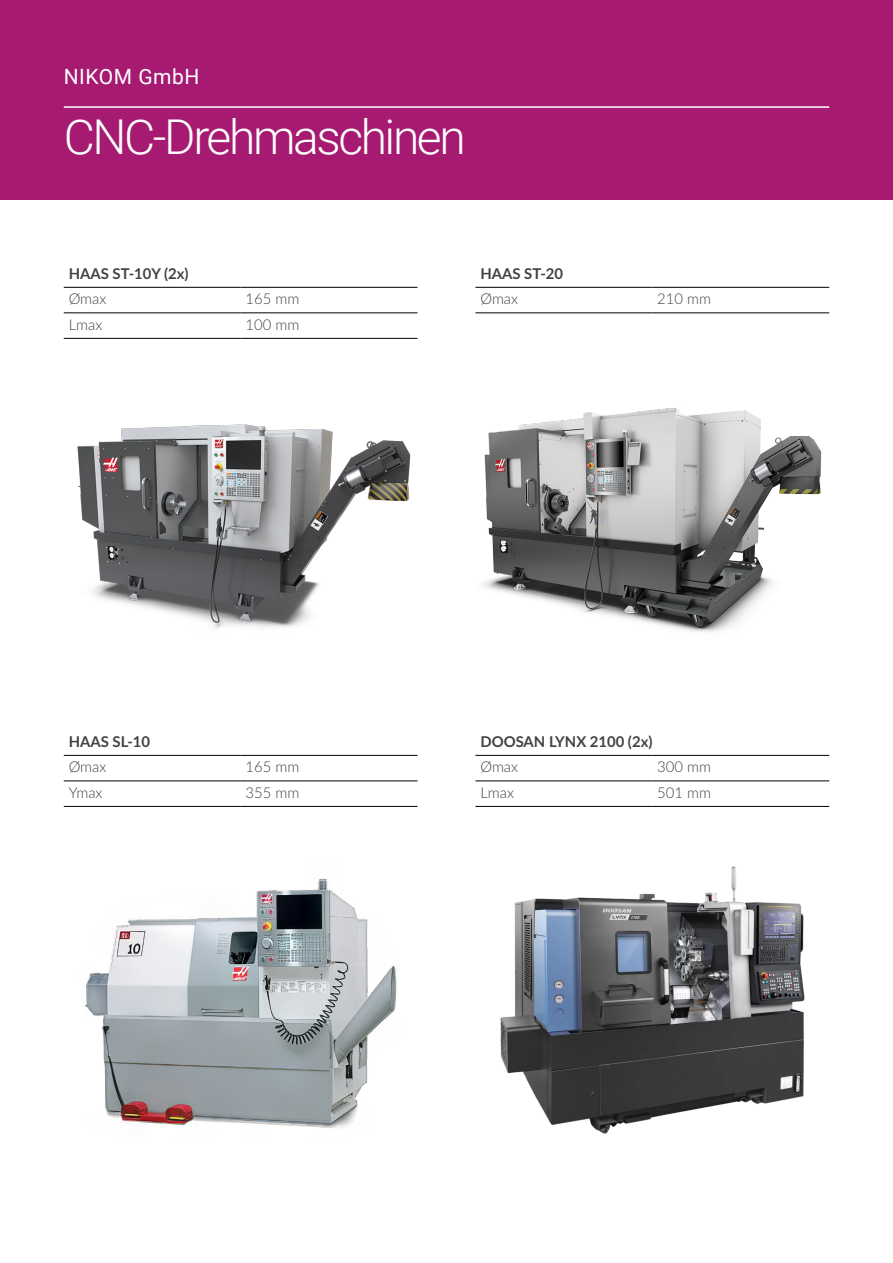
<style>
.page{position:relative;width:893px;height:1263px;background:#fff}
.page>*{position:absolute;margin:0;border:0;box-sizing:border-box;transform-origin:0 0}
.t1{font:300 48px "Roboto";letter-spacing:-.05em;color:#fff}
.t2{font:21px "Roboto";letter-spacing:.025em;color:#fff}
.t3{font:300 14.85px "Lato";color:#424242}
.t4{font:700 14.85px "Lato";color:#424242}
</style>
<div class="page">
<div style="left:0;top:0;width:893px;height:200px;background:#a61b71"></div>
<hr style="left:64px;top:106px;width:765px;height:2px;background:#fff">
<img style="left:500px;top:866px;width:304px;height:267px">
<img style="left:484px;top:408px;width:338px;height:224px">
<img style="left:77px;top:424px;width:334px;height:205px">
<img style="left:85px;top:878px;width:312px;height:250px">
<hr style="left:475px;top:755px;width:177px;height:1px;background:#000">
<hr style="left:652px;top:755px;width:177px;height:1px;background:#000">
<hr style="left:475px;top:781px;width:177px;height:1px;background:#000">
<hr style="left:652px;top:781px;width:177px;height:1px;background:#000">
<hr style="left:475px;top:806px;width:177px;height:1px;background:#000">
<hr style="left:652px;top:806px;width:177px;height:1px;background:#000">
<hr style="left:475px;top:287px;width:177px;height:1px;background:#000">
<hr style="left:652px;top:287px;width:177px;height:1px;background:#000">
<hr style="left:475px;top:313px;width:177px;height:1px;background:#000">
<hr style="left:652px;top:313px;width:177px;height:1px;background:#000">
<hr style="left:64px;top:287px;width:177px;height:1px;background:#000">
<hr style="left:241px;top:287px;width:176px;height:1px;background:#000">
<hr style="left:64px;top:313px;width:177px;height:1px;background:#000">
<hr style="left:241px;top:313px;width:176px;height:1px;background:#000">
<hr style="left:64px;top:338px;width:177px;height:1px;background:#000">
<hr style="left:241px;top:338px;width:176px;height:1px;background:#000">
<hr style="left:64px;top:755px;width:177px;height:1px;background:#000">
<hr style="left:241px;top:755px;width:176px;height:1px;background:#000">
<hr style="left:64px;top:781px;width:177px;height:1px;background:#000">
<hr style="left:241px;top:781px;width:176px;height:1px;background:#000">
<hr style="left:64px;top:806px;width:177px;height:1px;background:#000">
<hr style="left:241px;top:806px;width:176px;height:1px;background:#000">
<h2 class="t2" style="left:64px;top:62px;width:137px">NIKOM GmbH</h2>
<h1 class="t1" style="left:64px;top:104px;width:403px">CNC-Drehmaschinen</h1>
<p class="t4" style="left:69px;top:262px;width:121px">HAAS ST-10Y (2x)</p>
<p class="t3" style="left:69px;top:289px;width:39px">Ømax</p>
<p class="t3" style="left:246px;top:289px;width:55px">165 mm</p>
<p class="t3" style="left:69px;top:314px;width:35px">Lmax</p>
<p class="t3" style="left:246px;top:314px;width:55px">100 mm</p>
<p class="t4" style="left:480px;top:262px;width:84px">HAAS ST-20</p>
<p class="t3" style="left:480px;top:289px;width:39px">Ømax</p>
<p class="t3" style="left:657px;top:289px;width:55px">210 mm</p>
<p class="t4" style="left:69px;top:730px;width:83px">HAAS SL-10</p>
<p class="t3" style="left:69px;top:757px;width:39px">Ømax</p>
<p class="t3" style="left:246px;top:757px;width:55px">165 mm</p>
<p class="t3" style="left:69px;top:782px;width:35px">Ymax</p>
<p class="t3" style="left:246px;top:782px;width:55px">355 mm</p>
<p class="t4" style="left:480px;top:730px;width:174px">DOOSAN LYNX 2100 (2x)</p>
<p class="t3" style="left:480px;top:757px;width:39px">Ømax</p>
<p class="t3" style="left:657px;top:757px;width:55px">300 mm</p>
<p class="t3" style="left:480px;top:782px;width:35px">Lmax</p>
<p class="t3" style="left:657px;top:782px;width:55px">501 mm</p>
</div>
